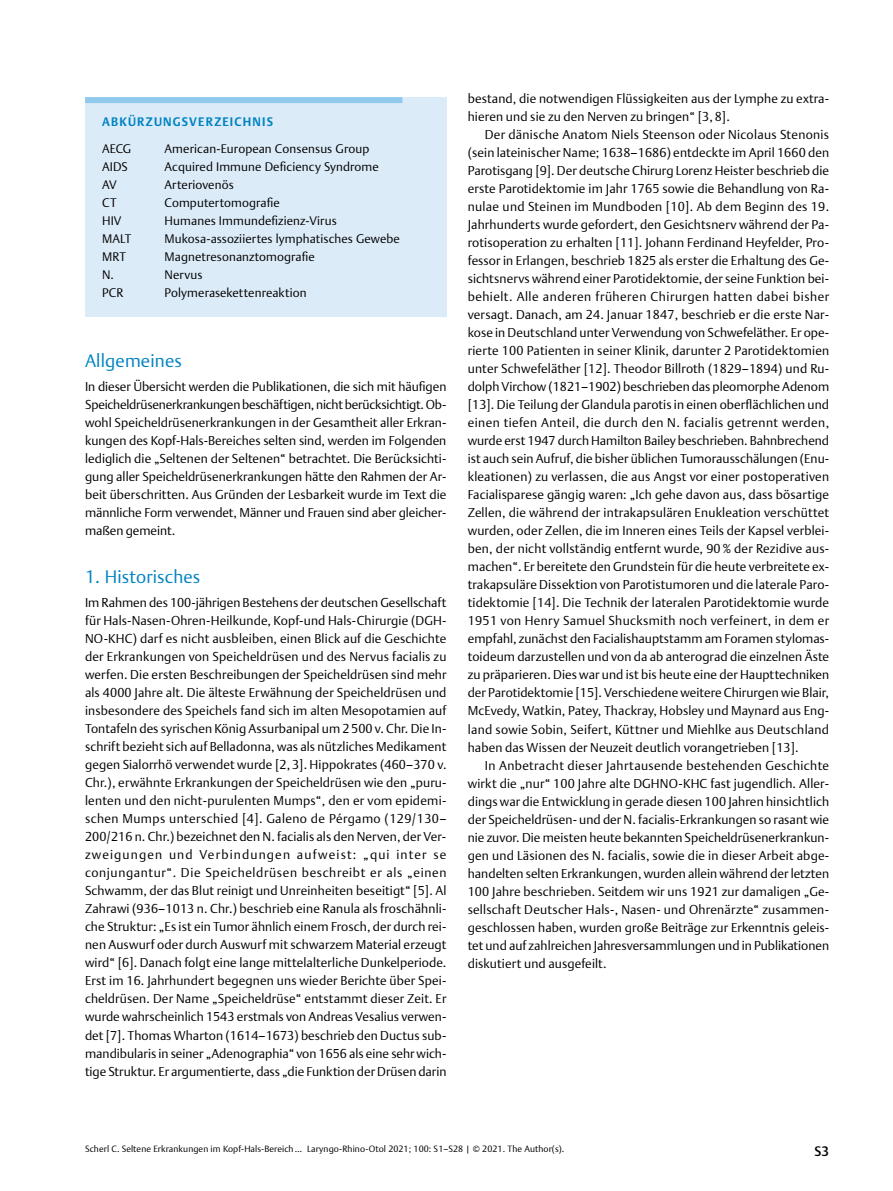
<style>
.page{position:relative;width:893px;height:1191px;background:#fff}
.page>*{position:absolute;margin:0;border:0;box-sizing:border-box;transform-origin:0 0}
.t1{font:300 18px "Thieme Argo 2011";letter-spacing:.01em;color:#0083c2}
.t2{font:500 13.5px "Thieme Argo 2011";color:#000}
.t3{font:300 12.75px/18px "Thieme Argo 2011";color:#000;text-align:justify}
.t4{font:300 12.3px "Thieme Argo 2011";letter-spacing:.01em;color:#000}
.t5{font:700 12px "Thieme Argo 2011";letter-spacing:.1em;color:#0083c2}
.t6{font:300 9px "Thieme Argo 2011";letter-spacing:.01em;color:#000}
</style>
<div class="page">
<div style="left:85px;top:97px;width:362px;height:219px;background:#dcebf8"></div>
<div style="left:85px;top:97px;width:317px;height:6px;background:#91c9ed"></div>
<p class="t5" style="left:102px;top:113px;width:166px">ABKÜRZUNGSVERZEICHNIS</p>
<p class="t4" style="left:102px;top:140px;width:31px">AECG</p>
<p class="t4" style="left:165px;top:140px;width:206px">American-European Consensus Group</p>
<p class="t4" style="left:102px;top:158px;width:27px">AIDS</p>
<p class="t4" style="left:165px;top:158px;width:216px">Acquired Immune Deficiency Syndrome</p>
<p class="t4" style="left:102px;top:176px;width:16px">AV</p>
<p class="t4" style="left:165px;top:176px;width:71px">Arteriovenös</p>
<p class="t4" style="left:102px;top:194px;width:16px">CT</p>
<p class="t4" style="left:165px;top:194px;width:117px">Computertomografie</p>
<p class="t4" style="left:102px;top:212px;width:21px">HIV</p>
<p class="t4" style="left:165px;top:212px;width:174px">Humanes Immundefizienz-Virus</p>
<p class="t4" style="left:102px;top:230px;width:31px">MALT</p>
<p class="t4" style="left:165px;top:230px;width:237px">Mukosa-assoziiertes lymphatisches Gewebe</p>
<p class="t4" style="left:102px;top:248px;width:25px">MRT</p>
<p class="t4" style="left:165px;top:248px;width:152px">Magnetresonanztomografie</p>
<p class="t4" style="left:102px;top:266px;width:13px">N.</p>
<p class="t4" style="left:165px;top:266px;width:39px">Nervus</p>
<p class="t4" style="left:102px;top:284px;width:23px">PCR</p>
<p class="t4" style="left:165px;top:284px;width:144px">Polymerasekettenreaktion</p>
<h1 class="t1" style="left:85px;top:349px;width:98px">Allgemeines</h1>
<p class="t3" style="left:85px;top:377px;width:363px">In dieser Übersicht werden die Publikationen, die sich mit häufigen Speicheldrüsenerkrankungen beschäftigen, nicht berücksichtigt. Ob&shy;wohl Speicheldrüsenerkrankungen in der Gesamtheit aller Erkran&shy;kungen des Kopf-Hals-Bereiches selten sind, werden im Folgenden lediglich die „Seltenen der Seltenen“ betrachtet. Die Berücksichti&shy;gung aller Speicheldrüsenerkrankungen hätte den Rahmen der Ar&shy;beit überschritten. Aus Gründen der Lesbarkeit wurde im Text die männliche Form verwendet, Männer und Frauen sind aber gleicher&shy;maßen gemeint.</p>
<h1 class="t1" style="left:85px;top:565px;width:117px">1. Historisches</h1>
<p class="t3" style="left:85px;top:593px;width:363px">Im Rahmen des 100-jährigen Bestehens der deutschen Gesellschaft für Hals-Nasen-Ohren-Heilkunde, Kopf-und Hals-Chirurgie (DGH-NO-KHC) darf es nicht ausbleiben, einen Blick auf die Geschichte der Erkrankungen von Speicheldrüsen und des Nervus facialis zu werfen. Die ersten Beschreibungen der Speicheldrüsen sind mehr als 4000 Jahre alt. Die älteste Erwähnung der Speicheldrüsen und insbesondere des Speichels fand sich im alten Mesopotamien auf Tontafeln des syrischen König Assurbanipal um 2500 v. Chr. Die In&shy;schrift bezieht sich auf Belladonna, was als nützliches Medikament gegen Sialorrhö verwendet wurde [2, 3]. Hippokrates (460–370 v.<br>Chr.), erwähnte Erkrankungen der Speicheldrüsen wie den „puru&shy;lenten und den nicht-purulenten Mumps“, den er vom epidemi&shy;schen Mumps unterschied [4]. Galeno de Pérgamo (129/130– 200/216 n. Chr.) bezeichnet den N. facialis als den Nerven, der Ver&shy;zweigungen und Verbindungen aufweist: „qui inter se conjungantur“. Die Speicheldrüsen beschreibt er als „einen Schwamm, der das Blut reinigt und Unreinheiten beseitigt“ [5]. Al Zahrawi (936–1013 n. Chr.) beschrieb eine Ranula als froschähnli&shy;che Struktur: „Es ist ein Tumor ähnlich einem Frosch, der durch rei&shy;nen Auswurf oder durch Auswurf mit schwarzem Material erzeugt wird“ [6]. Danach folgt eine lange mittelalterliche Dunkelperiode.<br>Erst im 16. Jahrhundert begegnen uns wieder Berichte über Spei&shy;cheldrüsen. Der Name „Speicheldrüse“ entstammt dieser Zeit. Er wurde wahrscheinlich 1543 erstmals von Andreas Vesalius verwen&shy;det [7]. Thomas Wharton (1614–1673) beschrieb den Ductus sub&shy;mandibularis in seiner „Adenographia“ von 1656 als eine sehr wich&shy;tige Struktur. Er argumentierte, dass „die Funktion der Drüsen darin</p>
<p class="t3" style="left:468px;top:89px;width:363px">bestand, die notwendigen Flüssigkeiten aus der Lymphe zu extra&shy;hieren und sie zu den Nerven zu bringen“ [3, 8].</p>
<p class="t3" style="left:468px;top:125px;width:363px;text-indent:17px">Der dänische Anatom Niels Steenson oder Nicolaus Stenonis (sein lateinischer Name; 1638–1686) entdeckte im April 1660 den Parotisgang [9]. Der deutsche Chirurg Lorenz Heister beschrieb die erste Parotidektomie im Jahr 1765 sowie die Behandlung von Ra&shy;nulae und Steinen im Mundboden [10]. Ab dem Beginn des 19.<br>Jahrhunderts wurde gefordert, den Gesichtsnerv während der Pa&shy;rotisoperation zu erhalten [11]. Johann Ferdinand Heyfelder, Pro&shy;fessor in Erlangen, beschrieb 1825 als erster die Erhaltung des Ge&shy;sichtsnervs während einer Parotidektomie, der seine Funktion bei&shy;behielt. Alle anderen früheren Chirurgen hatten dabei bisher versagt. Danach, am 24. Januar 1847, beschrieb er die erste Nar&shy;kose in Deutschland unter Verwendung von Schwefeläther. Er ope&shy;rierte 100 Patienten in seiner Klinik, darunter 2 Parotidektomien unter Schwefeläther [12]. Theodor Billroth (1829–1894) und Ru&shy;dolph Virchow (1821–1902) beschrieben das pleomorphe Adenom [13]. Die Teilung der Glandula parotis in einen oberflächlichen und einen tiefen Anteil, die durch den N. facialis getrennt werden, wurde erst 1947 durch Hamilton Bailey beschrieben. Bahnbrechend ist auch sein Aufruf, die bisher üblichen Tumorausschälungen (Enu&shy;kleationen) zu verlassen, die aus Angst vor einer postoperativen Facialisparese gängig waren: „Ich gehe davon aus, dass bösartige Zellen, die während der intrakapsulären Enukleation verschüttet wurden, oder Zellen, die im Inneren eines Teils der Kapsel verblei&shy;ben, der nicht vollständig entfernt wurde, 90% der Rezidive aus&shy;machen“. Er bereitete den Grundstein für die heute verbreitete ex&shy;trakapsuläre Dissektion von Parotistumoren und die laterale Paro&shy;tidektomie [14]. Die Technik der lateralen Parotidektomie wurde 1951 von Henry Samuel Shucksmith noch verfeinert, in dem er empfahl, zunächst den Facialishauptstamm am Foramen stylomas&shy;toideum darzustellen und von da ab anterograd die einzelnen Äste zu präparieren. Dies war und ist bis heute eine der Haupttechniken der Parotidektomie [15]. Verschiedene weitere Chirurgen wie Blair, McEvedy, Watkin, Patey, Thackray, Hobsley und Maynard aus Eng&shy;land sowie Sobin, Seifert, Küttner und Miehlke aus Deutschland haben das Wissen der Neuzeit deutlich vorangetrieben [13].</p>
<p class="t3" style="left:468px;top:755px;width:363px;text-indent:17px">In Anbetracht dieser Jahrtausende bestehenden Geschichte wirkt die „nur“ 100 Jahre alte DGHNO-KHC fast jugendlich. Aller&shy;dings war die Entwicklung in gerade diesen 100 Jahren hinsichtlich der Speicheldrüsen- und der N. facialis-Erkrankungen so rasant wie nie zuvor. Die meisten heute bekannten Speicheldrüsenerkrankun&shy;gen und Läsionen des N. facialis, sowie die in dieser Arbeit abge&shy;handelten selten Erkrankungen, wurden allein während der letzten 100 Jahre beschrieben. Seitdem wir uns 1921 zur damaligen „Ge&shy;sellschaft Deutscher Hals-, Nasen- und Ohrenärzte“ zusammen&shy;geschlossen haben, wurden große Beiträge zur Erkenntnis geleis&shy;tet und auf zahlreichen Jahresversammlungen und in Publikationen diskutiert und ausgefeilt.</p>
<p class="t6" style="left:85px;top:1143px;width:481px">Scherl C. Seltene Erkrankungen im Kopf-Hals-Bereich … Laryngo-Rhino-Otol 2021; 100: S1–S28 | © 2021. The Author(s).</p>
<p class="t2" style="left:815px;top:1142px;width:16px">S3</p>
</div>
